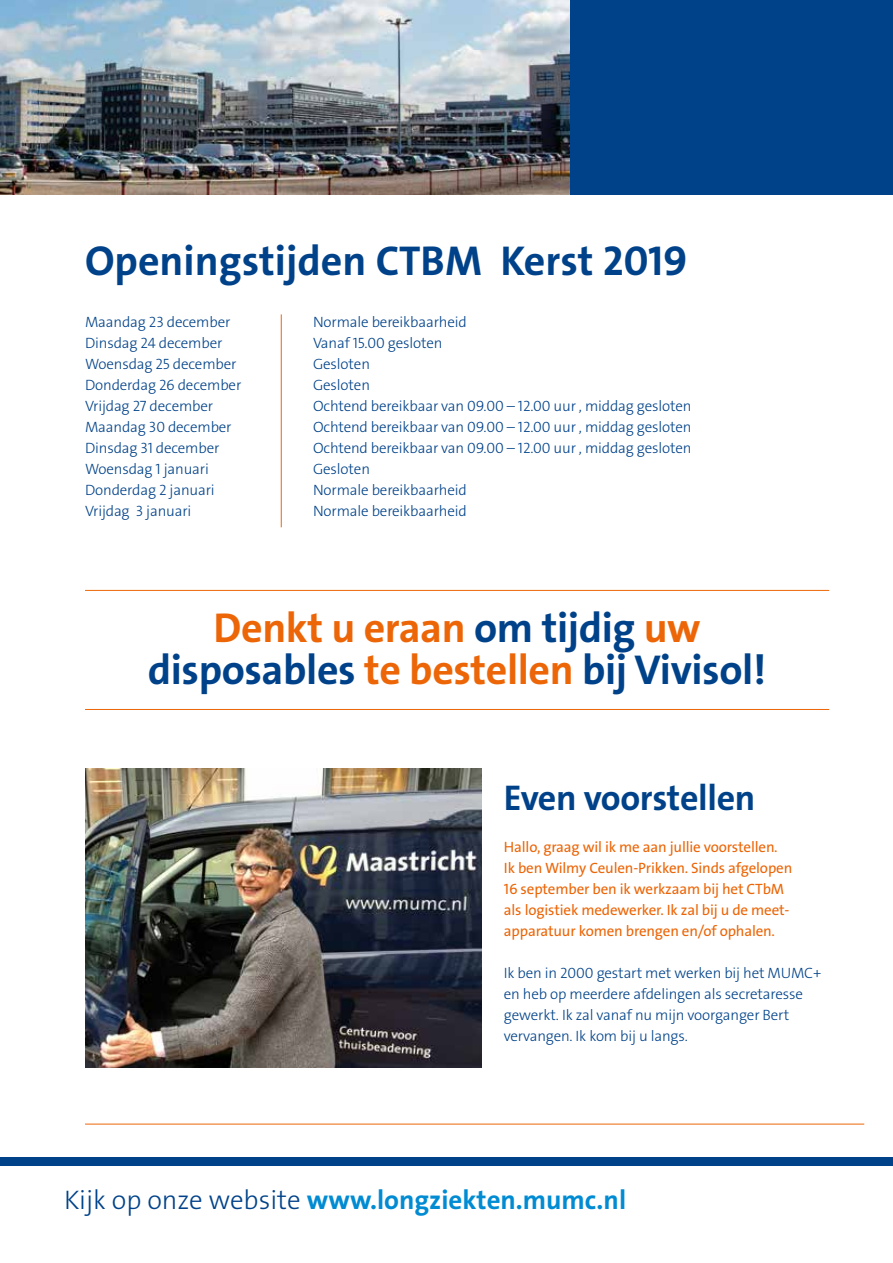
<style>
.page{position:relative;width:893px;height:1263px;background:#fff}
.page>*{position:absolute;margin:0;border:0;box-sizing:border-box;transform-origin:0 0}
.t1{font:42px/42px "The Sans LP7 Bld";letter-spacing:-.01em;color:#004289;text-align:center}
.t2{font:36px "The Sans LP7 Bld";letter-spacing:-.01em;color:#004289}
.t3{font:27px "The Sans LP7 Bld";color:#008bd2}
.t4{font:15px/21px "The Sans LP3 Lig";letter-spacing:-.01em;color:#004289}
.t5{font:15px/21px "The Sans LP5 Plain";letter-spacing:-.01em;color:#ec6608}
.s1{color:#ec6608}
.s2{font-family:"The Sans LP3 Lig";color:#004289}
</style>
<div class="page">
<img style="left:0;top:0;width:571px;height:194px">
<div style="left:571px;top:0;width:322px;height:194px;background:#004289"></div>
<div style="left:0;top:1158px;width:893px;height:8px;background:#004289"></div>
<hr style="left:281px;top:314px;width:1px;height:213px;background:#ec6608">
<hr style="left:85px;top:709px;width:744px;height:1px;background:#ec6608">
<img style="left:85px;top:769px;width:396px;height:299px">
<hr style="left:85px;top:1124px;width:779px;height:1px;background:#ec6608">
<hr style="left:85px;top:590px;width:744px;height:1px;background:#ec6608">
<h1 class="t1" style="left:85px;top:240px;width:604px">Openingstijden CTBM Kerst 2019</h1>
<p class="t4" style="left:85px;top:312px;width:147px">Maandag 23 december</p>
<p class="t4" style="left:313px;top:312px;width:155px">Normale bereikbaarheid</p>
<p class="t4" style="left:85px;top:333px;width:139px">Dinsdag 24 december</p>
<p class="t4" style="left:313px;top:333px;width:131px">Vanaf 15.00 gesloten</p>
<p class="t4" style="left:85px;top:354px;width:153px">Woensdag 25 december</p>
<p class="t4" style="left:313px;top:354px;width:58px">Gesloten</p>
<p class="t4" style="left:85px;top:375px;width:158px">Donderdag 26 december</p>
<p class="t4" style="left:313px;top:375px;width:58px">Gesloten</p>
<p class="t4" style="left:85px;top:396px;width:130px">Vrijdag 27 december</p>
<p class="t4" style="left:313px;top:396px;width:380px">Ochtend bereikbaar van 09.00 – 12.00 uur , middag gesloten</p>
<p class="t4" style="left:85px;top:417px;width:148px">Maandag 30 december</p>
<p class="t4" style="left:313px;top:417px;width:380px">Ochtend bereikbaar van 09.00 – 12.00 uur , middag gesloten</p>
<p class="t4" style="left:85px;top:438px;width:136px">Dinsdag 31 december</p>
<p class="t4" style="left:313px;top:438px;width:380px">Ochtend bereikbaar van 09.00 – 12.00 uur , middag gesloten</p>
<p class="t4" style="left:85px;top:459px;width:125px">Woensdag 1 januari</p>
<p class="t4" style="left:313px;top:459px;width:58px">Gesloten</p>
<p class="t4" style="left:85px;top:480px;width:131px">Donderdag 2 januari</p>
<p class="t4" style="left:313px;top:480px;width:155px">Normale bereikbaarheid</p>
<p class="t4" style="left:85px;top:501px;width:108px">Vrijdag 3 januari</p>
<p class="t4" style="left:313px;top:501px;width:155px">Normale bereikbaarheid</p>
<h1 class="t1" style="left:148px;top:607px;width:620px"><span class="s1">Denkt u eraan</span> om tijdig <span class="s1">uw </span>disposables <span class="s1">te bestellen</span> bij Vivisol!</h1>
<h2 class="t2" style="left:504px;top:775px;width:253px">Even voorstellen</h2>
<p class="t5" style="left:504px;top:837px;width:290px">Hallo, graag wil ik me aan jullie voorstellen.<br>Ik ben Wilmy Ceulen-Prikken. Sinds afgelopen 16 september ben ik werkzaam bij het CTbM als logistiek medewerker. Ik zal bij u de meet&shy;apparatuur komen brengen en/of ophalen.</p>
<p class="t4" style="left:504px;top:963px;width:319px">Ik ben in 2000 gestart met werken bij het MUMC+ en heb op meerdere afdelingen als secretaresse gewerkt. Ik zal vanaf nu mijn voorganger Bert vervangen. Ik kom bij u langs.</p>
<h3 class="t3" style="left:64px;top:1183px;width:564px"><span class="s2">Kijk op onze website</span> www.longziekten.mumc.nl</h3>
</div>
